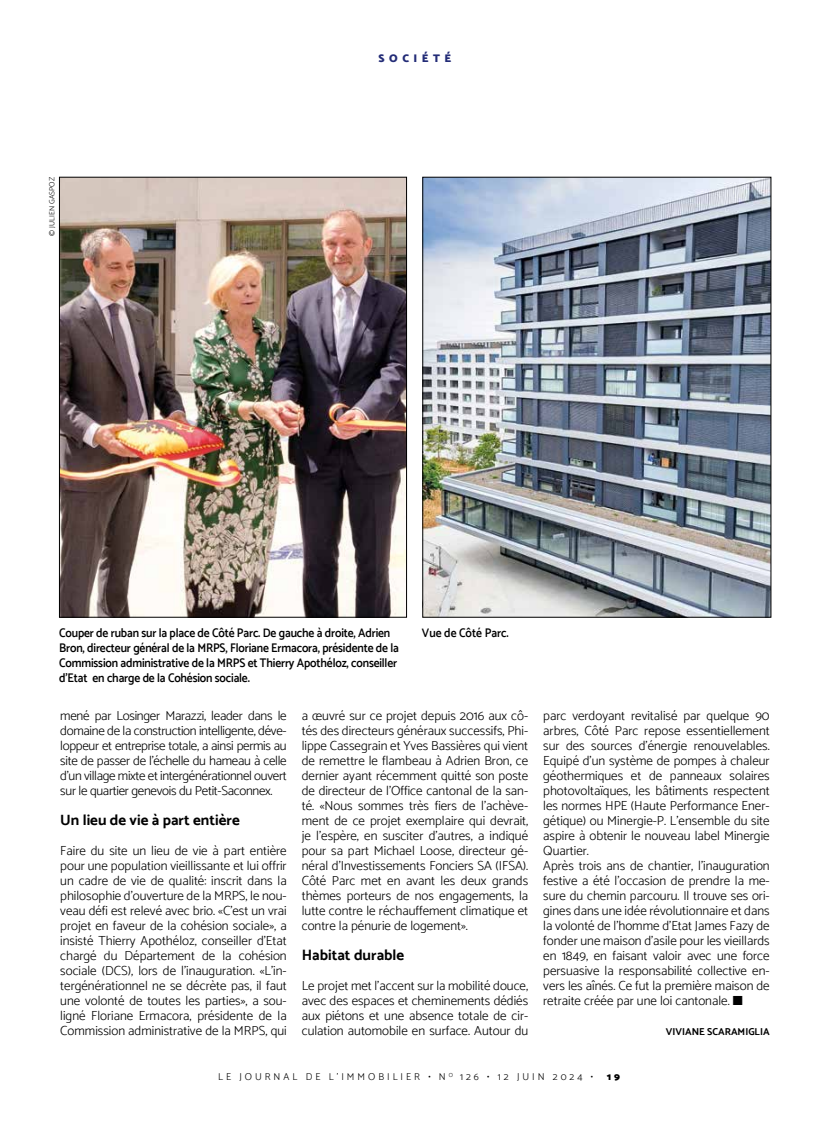
<style>
.page{position:relative;width:830px;height:1134px;background:#fff}
.page>*{position:absolute;margin:0;border:0;box-sizing:border-box;transform-origin:0 0}
.t1{font:700 15px "Catamaran";color:#000}
.t2{font:300 13.12px/15px "Catamaran";color:#000;text-align:justify}
.t3{font:600 12.5px/15px "Catamaran";letter-spacing:-.01em;color:#000;scale:.92 1}
.t4{font:900 11.25px "Catamaran";letter-spacing:.4em;color:#232c77}
.t5{font:300 10px "Catamaran";letter-spacing:.3em;color:#000}
.t6{font:700 10px "Catamaran";color:#000}
.t7{font:900 10px "Catamaran";color:#000}
.t8{font:300 7.5px "Catamaran";letter-spacing:.01em;color:#000}
</style>
<div class="page">
<img style="left:61px;top:179px;width:343px;height:436px">
<div style="left:59px;top:177px;width:347px;height:440px;border:1px solid #000"></div>
<img style="left:424px;top:179px;width:344px;height:436px">
<p class="t8" style="left:47px;top:236px;width:60px;rotate:-90deg">© JULIEN GASPOZ</p>
<p class="t4" style="left:378px;top:51px;width:74px">SOCIÉTÉ</p>
<p class="t3" style="left:59px;top:625px;width:370px">Couper de ruban sur la place de Côté Parc. De gauche à droite, Adrien Bron, directeur général de la MRPS, Floriane Ermacora, présidente de la Commission administrative de la MRPS et Thierry Apothéloz, conseiller d’Etat en charge de la Cohésion sociale.</p>
<p class="t3" style="left:422px;top:625px;width:96px">Vue de Côté Parc.</p>
<p class="t2" style="left:60px;top:708px;width:228px">mené par Losinger Marazzi, leader dans le domaine de la construction intelligente, déve&shy;loppeur et entreprise totale, a ainsi permis au site de passer de l’échelle du hameau à celle d’un village mixte et intergénérationnel ouvert sur le quartier genevois du Petit-Saconnex.</p>
<p class="t1" style="left:60px;top:811px;width:181px">Un lieu de vie à part entière</p>
<p class="t2" style="left:60px;top:843px;width:228px">Faire du site un lieu de vie à part entière pour une population vieillissante et lui offrir un cadre de vie de qualité: inscrit dans la philosophie d’ouverture de la MRPS, le nou&shy;veau défi est relevé avec brio. «C’est un vrai projet en faveur de la cohésion sociale», a insisté Thierry Apothéloz, conseiller d’Etat chargé du Département de la cohésion sociale (DCS), lors de l’inauguration. «L’in&shy;tergénérationnel ne se décrète pas, il faut une volonté de toutes les parties», a sou&shy;ligné Floriane Ermacora, présidente de la Commission administrative de la MRPS, qui</p>
<p class="t2" style="left:301px;top:708px;width:228px">a œuvré sur ce projet depuis 2016 aux cô&shy;tés des directeurs généraux successifs, Phi&shy;lippe Cassegrain et Yves Bassières qui vient de remettre le flambeau à Adrien Bron, ce dernier ayant récemment quitté son poste de directeur de l’Office cantonal de la san&shy;té. «Nous sommes très fiers de l’achève&shy;ment de ce projet exemplaire qui devrait, je l’espère, en susciter d’autres, a indiqué pour sa part Michael Loose, directeur gé&shy;néral d’Investissements Fonciers SA (IFSA).<br>Côté Parc met en avant les deux grands thèmes porteurs de nos engagements, la lutte contre le réchauffement climatique et contre la pénurie de logement».</p>
<p class="t1" style="left:301px;top:946px;width:104px">Habitat durable</p>
<p class="t2" style="left:301px;top:978px;width:228px">Le projet met l’accent sur la mobilité douce, avec des espaces et cheminements dédiés aux piétons et une absence totale de cir&shy;culation automobile en surface. Autour du</p>
<p class="t2" style="left:543px;top:708px;width:228px;text-align:left">parc verdoyant revitalisé par quelque 90 arbres, Côté Parc repose essentiellement sur des sources d’énergie renouvelables.<br>Equipé d’un système de pompes à chaleur géothermiques et de panneaux solaires photovoltaïques, les bâtiments respectent les normes HPE (Haute Performance Ener&shy;gétique) ou Minergie-P. L’ensemble du site aspire à obtenir le nouveau label Minergie Quartier.<br>Après trois ans de chantier, l’inauguration festive a été l’occasion de prendre la me&shy;sure du chemin parcouru. Il trouve ses ori&shy;gines dans une idée révolutionnaire et dans la volonté de l’homme d’Etat James Fazy de fonder une maison d’asile pour les vieillards en 1849, en faisant valoir avec une force persuasive la responsabilité collective en&shy;vers les aînés. Ce fut la première maison de retraite créée par une loi cantonale. ■</p>
<p class="t6" style="left:665px;top:1026px;width:105px">VIVIANE SCARAMIGLIA</p>
<p class="t5" style="left:218px;top:1071px;width:376px">LE JOURNAL DE L’IMMOBILIER • N <sup>O</sup> 126 • 12 JUIN 2024 •</p>
<p class="t7" style="left:606px;top:1071px;width:15px">1 9</p>
</div>
